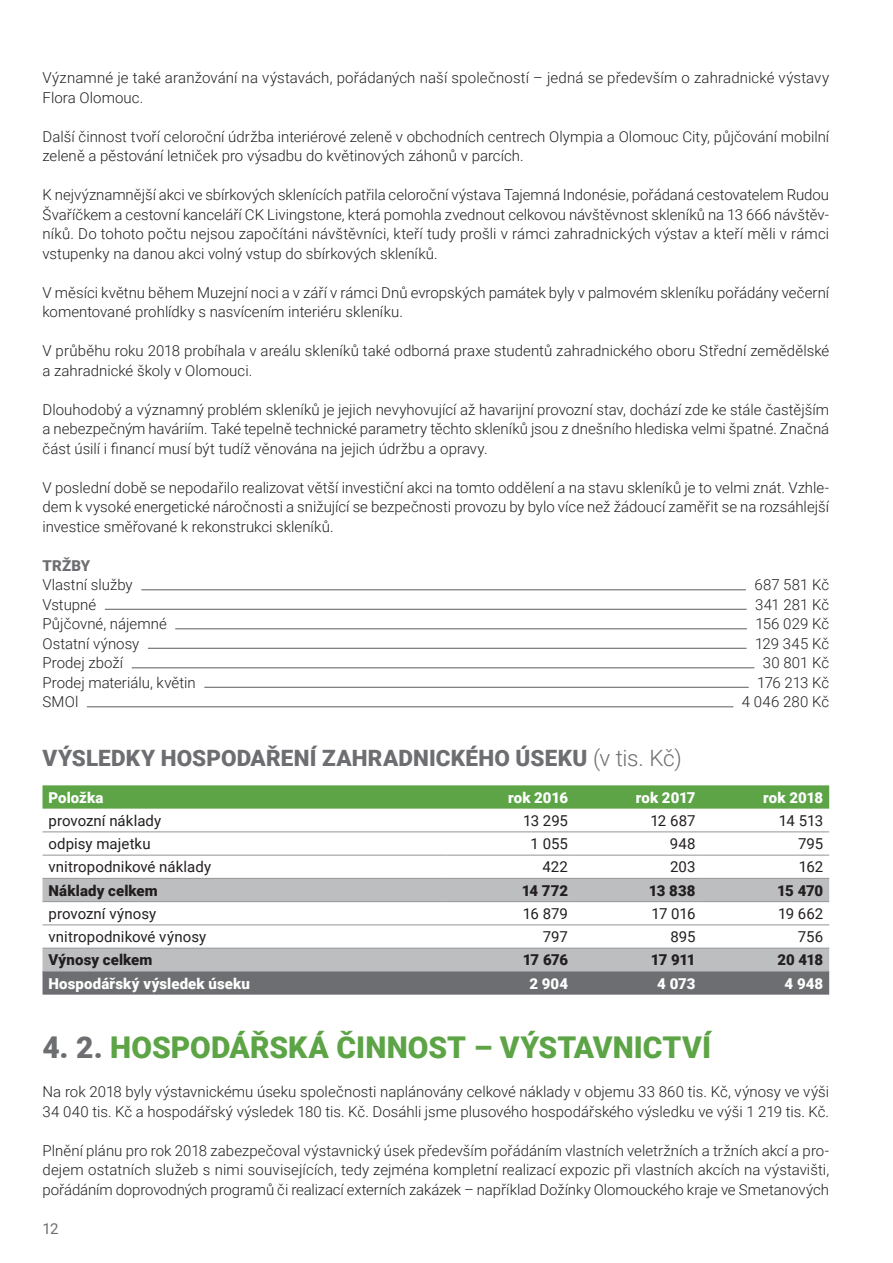
<style>
.page{position:relative;width:893px;height:1263px;background:#fff}
.page>*{position:absolute;margin:0;border:0;box-sizing:border-box;transform-origin:0 0}
.t1{font:900 30px "Roboto";color:#5ca446}
.t2{font:900 22.5px "Roboto";letter-spacing:.01em;color:#6d6e71}
.t3{font:300 15px/19.5px "Roboto";color:#231f20}
.t4{font:15px "Roboto";letter-spacing:.005em;color:#231f20}
.t5{font:900 15px "Roboto";letter-spacing:.005em;color:#fff}
.t6{font:900 15px "Roboto";letter-spacing:.005em;color:#231f20}
.t7{font:900 15px "Roboto";letter-spacing:.01em;color:#6d6e71}
.t8{font:15px "Roboto";color:#6d6e71}
.s1{font-weight:300}
.s2{color:#6d6e71}
</style>
<div class="page">
<hr style="left:43px;top:589px;width:786px;height:1px;background:#6d6e71">
<hr style="left:43px;top:609px;width:786px;height:1px;background:#6d6e71">
<hr style="left:43px;top:628px;width:786px;height:1px;background:#6d6e71">
<hr style="left:43px;top:648px;width:786px;height:1px;background:#6d6e71">
<hr style="left:43px;top:667px;width:786px;height:1px;background:#6d6e71">
<hr style="left:43px;top:687px;width:786px;height:1px;background:#6d6e71">
<hr style="left:43px;top:706px;width:786px;height:1px;background:#6d6e71">
<div style="left:38px;top:584px;width:103px;height:11px;background:#fff"></div>
<div style="left:38px;top:604px;width:67px;height:10px;background:#fff"></div>
<div style="left:38px;top:623px;width:137px;height:11px;background:#fff"></div>
<div style="left:38px;top:643px;width:110px;height:10px;background:#fff"></div>
<div style="left:38px;top:662px;width:94px;height:11px;background:#fff"></div>
<div style="left:38px;top:682px;width:166px;height:10px;background:#fff"></div>
<div style="left:38px;top:701px;width:49px;height:11px;background:#fff"></div>
<div style="left:746px;top:584px;width:87px;height:11px;background:#fff"></div>
<div style="left:747px;top:604px;width:86px;height:10px;background:#fff"></div>
<div style="left:747px;top:623px;width:86px;height:11px;background:#fff"></div>
<div style="left:746px;top:643px;width:87px;height:10px;background:#fff"></div>
<div style="left:754px;top:662px;width:79px;height:11px;background:#fff"></div>
<div style="left:749px;top:682px;width:84px;height:10px;background:#fff"></div>
<div style="left:733px;top:701px;width:100px;height:11px;background:#fff"></div>
<svg style="left:43px;top:785px;width:786px;height:24px;background:#61a64b"></svg>
<svg style="left:43px;top:879px;width:786px;height:92px"></svg>
<div style="left:43px;top:972px;width:786px;height:23px;background:#6d6e71"></div>
<hr style="left:43px;top:831px;width:403px;height:1px;background:#939598">
<hr style="left:446px;top:831px;width:128px;height:1px;background:#939598">
<hr style="left:574px;top:831px;width:128px;height:1px;background:#939598">
<hr style="left:702px;top:831px;width:127px;height:1px;background:#939598">
<hr style="left:43px;top:855px;width:403px;height:1px;background:#939598">
<hr style="left:446px;top:855px;width:128px;height:1px;background:#939598">
<hr style="left:574px;top:855px;width:128px;height:1px;background:#939598">
<hr style="left:702px;top:855px;width:127px;height:1px;background:#939598">
<hr style="left:43px;top:878px;width:403px;height:1px;background:#939598">
<hr style="left:446px;top:878px;width:128px;height:1px;background:#939598">
<hr style="left:574px;top:878px;width:128px;height:1px;background:#939598">
<hr style="left:702px;top:878px;width:127px;height:1px;background:#939598">
<hr style="left:43px;top:901px;width:403px;height:1px;background:#939598">
<hr style="left:446px;top:901px;width:128px;height:1px;background:#939598">
<hr style="left:574px;top:901px;width:128px;height:1px;background:#939598">
<hr style="left:702px;top:901px;width:127px;height:1px;background:#939598">
<hr style="left:43px;top:924px;width:403px;height:1px;background:#939598">
<hr style="left:446px;top:924px;width:128px;height:1px;background:#939598">
<hr style="left:574px;top:924px;width:128px;height:1px;background:#939598">
<hr style="left:702px;top:924px;width:127px;height:1px;background:#939598">
<hr style="left:43px;top:948px;width:403px;height:1px;background:#939598">
<hr style="left:446px;top:948px;width:128px;height:1px;background:#939598">
<hr style="left:574px;top:948px;width:128px;height:1px;background:#939598">
<hr style="left:702px;top:948px;width:127px;height:1px;background:#939598">
<hr style="left:43px;top:971px;width:403px;height:1px;background:#939598">
<hr style="left:446px;top:971px;width:128px;height:1px;background:#939598">
<hr style="left:574px;top:971px;width:128px;height:1px;background:#939598">
<hr style="left:702px;top:971px;width:127px;height:1px;background:#939598">
<p class="t3" style="left:43px;top:68px;width:788px">Významné je také aranžování na výstavách, pořádaných naší společností – jedná se především o zahradnické výstavy<br>Flora Olomouc.</p>
<p class="t3" style="left:43px;top:126px;width:788px">Další činnost tvoří celoroční údržba interiérové zeleně v obchodních centrech Olympia a Olomouc City, půjčování mobilní zeleně a pěstování letniček pro výsadbu do květinových záhonů v parcích.</p>
<p class="t3" style="left:43px;top:185px;width:788px;text-align:justify">K nejvýznamnější akci ve sbírkových sklenících patřila celoroční výstava Tajemná Indonésie, pořádaná cestovatelem Rudou Švaříčkem a cestovní kanceláří CK Livingstone, která pomohla zvednout celkovou návštěvnost skleníků na 13 666 návštěv&shy;níků. Do tohoto počtu nejsou započítáni návštěvníci, kteří tudy prošli v rámci zahradnických výstav a kteří měli v rámci vstupenky na danou akci volný vstup do sbírkových skleníků.</p>
<p class="t3" style="left:43px;top:282px;width:788px">V měsíci květnu během Muzejní noci a v září v rámci Dnů evropských památek byly v palmovém skleníku pořádány večerní komentované prohlídky s nasvícením interiéru skleníku.</p>
<p class="t3" style="left:43px;top:341px;width:788px">V průběhu roku 2018 probíhala v areálu skleníků také odborná praxe studentů zahradnického oboru Střední zemědělské a zahradnické školy v Olomouci.</p>
<p class="t3" style="left:43px;top:399px;width:788px;text-align:justify">Dlouhodobý a významný problém skleníků je jejich nevyhovující až havarijní provozní stav, dochází zde ke stále častějším a nebezpečným haváriím. Také tepelně technické parametry těchto skleníků jsou z dnešního hlediska velmi špatné. Značná část úsilí i financí musí být tudíž věnována na jejich údržbu a opravy.</p>
<p class="t3" style="left:43px;top:477px;width:788px;text-align:justify">V poslední době se nepodařilo realizovat větší investiční akci na tomto oddělení a na stavu skleníků je to velmi znát. Vzhle&shy;dem k vysoké energetické náročnosti a snižující se bezpečnosti provozu by bylo více než žádoucí zaměřit se na rozsáhlejší investice směřované k rekonstrukci skleníků.</p>
<p class="t7" style="left:43px;top:555px;width:49px">TRŽBY</p>
<p class="t3" style="left:43px;top:575px;width:155px">Vlastní služby<br>Vstupné<br>Půjčovné, nájemné<br>Ostatní výnosy<br>Prodej zboží<br>Prodej materiálu, květin<br>SMOl</p>
<p class="t3" style="left:742px;top:575px;width:89px;text-align:right">687 581 Kč<br>341 281 Kč<br>156 029 Kč<br>129 345 Kč<br>30 801 Kč<br>176 213 Kč<br>4 046 280 Kč</p>
<h2 class="t2" style="left:43px;top:742px;width:641px">VÝSLEDKY HOSPODAŘENÍ ZAHRADNICKÉHO ÚSEKU <span class="s1">(v tis. Kč)</span></h2>
<p class="t5" style="left:49px;top:787px;width:56px">Položka</p>
<p class="t5" style="left:508px;top:787px;width:62px">rok 2016</p>
<p class="t5" style="left:636px;top:787px;width:61px">rok 2017</p>
<p class="t5" style="left:763px;top:787px;width:62px">rok 2018</p>
<p class="t4" style="left:49px;top:810px;width:114px">provozní náklady</p>
<p class="t4" style="left:523px;top:810px;width:46px">13 295</p>
<p class="t4" style="left:650px;top:810px;width:47px">12 687</p>
<p class="t4" style="left:779px;top:810px;width:46px">14 513</p>
<p class="t4" style="left:49px;top:833px;width:104px">odpisy majetku</p>
<p class="t4" style="left:530px;top:833px;width:39px">1 055</p>
<p class="t4" style="left:670px;top:833px;width:27px">948</p>
<p class="t4" style="left:798px;top:833px;width:27px">795</p>
<p class="t4" style="left:49px;top:856px;width:164px">vnitropodnikové náklady</p>
<p class="t4" style="left:543px;top:856px;width:27px">422</p>
<p class="t4" style="left:670px;top:856px;width:27px">203</p>
<p class="t4" style="left:799px;top:856px;width:26px">162</p>
<p class="t6" style="left:49px;top:880px;width:111px">Náklady celkem</p>
<p class="t6" style="left:522px;top:880px;width:48px">14 772</p>
<p class="t6" style="left:649px;top:880px;width:48px">13 838</p>
<p class="t6" style="left:777px;top:880px;width:47px">15 470</p>
<p class="t4" style="left:49px;top:903px;width:109px">provozní výnosy</p>
<p class="t4" style="left:523px;top:903px;width:47px">16 879</p>
<p class="t4" style="left:651px;top:903px;width:46px">17 016</p>
<p class="t4" style="left:778px;top:903px;width:47px">19 662</p>
<p class="t4" style="left:49px;top:926px;width:159px">vnitropodnikové výnosy</p>
<p class="t4" style="left:543px;top:926px;width:27px">797</p>
<p class="t4" style="left:670px;top:926px;width:27px">895</p>
<p class="t4" style="left:798px;top:926px;width:27px">756</p>
<p class="t6" style="left:49px;top:949px;width:106px">Výnosy celkem</p>
<p class="t6" style="left:523px;top:949px;width:47px">17 676</p>
<p class="t6" style="left:651px;top:949px;width:46px">17 911</p>
<p class="t6" style="left:777px;top:949px;width:47px">20 418</p>
<p class="t5" style="left:49px;top:973px;width:203px">Hospodářský výsledek úseku</p>
<p class="t5" style="left:529px;top:973px;width:40px">2 904</p>
<p class="t5" style="left:657px;top:973px;width:40px">4 073</p>
<p class="t5" style="left:785px;top:973px;width:40px">4 948</p>
<h1 class="t1" style="left:43px;top:1027px;width:670px"><span class="s2">4. 2.</span> HOSPODÁŘSKÁ ČINNOST – VÝSTAVNICTVÍ</h1>
<p class="t3" style="left:43px;top:1082px;width:788px">Na rok 2018 byly výstavnickému úseku společnosti naplánovány celkové náklady v objemu 33 860 tis. Kč, výnosy ve výši<br>34 040 tis. Kč a hospodářský výsledek 180 tis. Kč. Dosáhli jsme plusového hospodářského výsledku ve výši 1 219 tis. Kč.</p>
<p class="t3" style="left:43px;top:1140px;width:788px;text-align:justify">Plnění plánu pro rok 2018 zabezpečoval výstavnický úsek především pořádáním vlastních veletržních a tržních akcí a pro&shy;dejem ostatních služeb s nimi souvisejících, tedy zejména kompletní realizací expozic při vlastních akcích na výstavišti, pořádáním doprovodných programů či realizací externích zakázek – například Dožínky Olomouckého kraje ve Smetanových</p>
<p class="t8" style="left:43px;top:1218px;width:18px">12</p>
</div>
